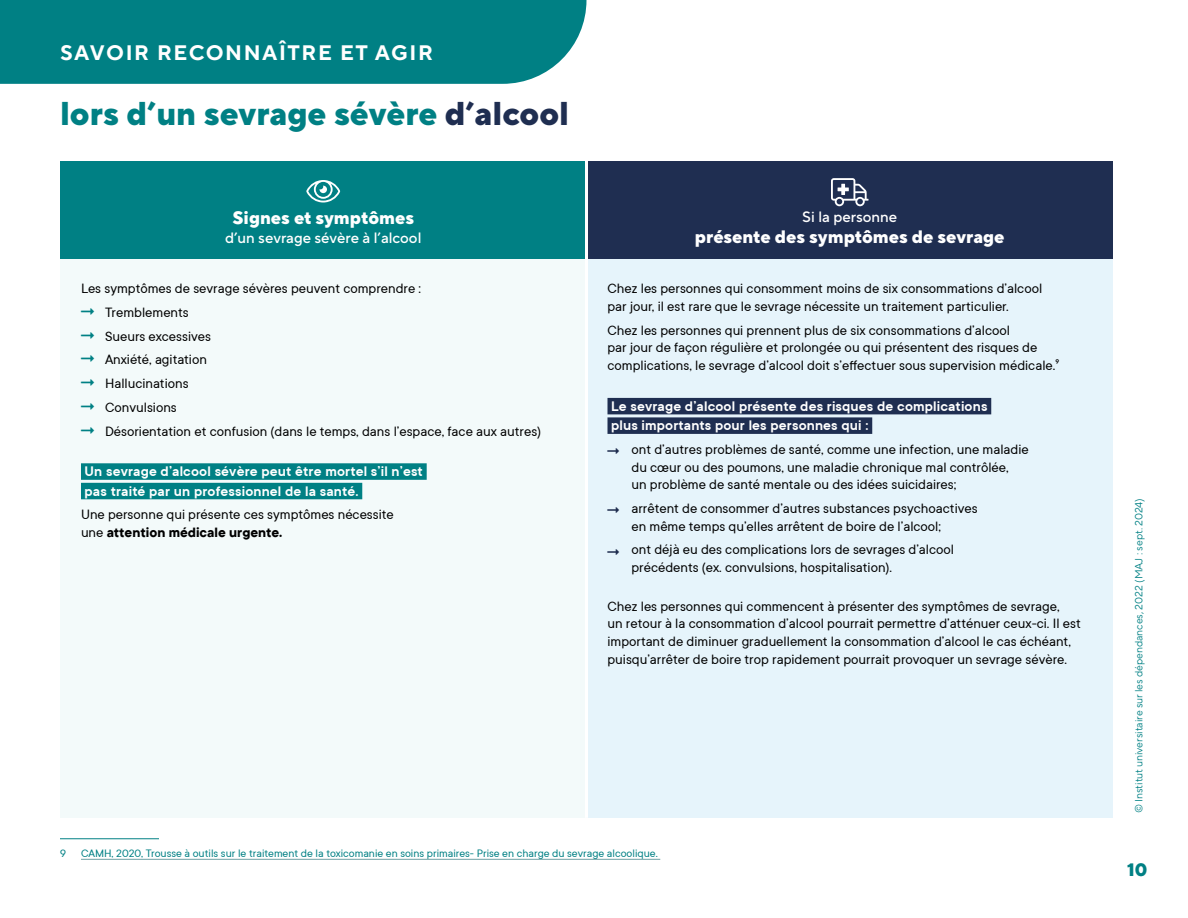
<style>
.page{position:relative;width:1188px;height:918px;background:#fff}
.page>*{position:absolute;margin:0;border:0;box-sizing:border-box;transform-origin:0 0}
.t1{font:800 33px "TT Norms Pro";color:#008084}
.t2{font:700 21px "TT Norms Pro";letter-spacing:.075em;color:#fff}
.t3{font:800 18px "TT Norms Pro";color:#fff}
.t4{font:800 18px "TT Norms Pro";color:#008084}
.t5{font:600 15.3px/19.5px "TT Commons";letter-spacing:.01em;color:#fff}
.t6{font:15px/17.7px "TT Commons";color:#000}
.t7{font:500 15px "TT Norms Pro";color:#fff}
.t8{font:12px "TT Commons";color:#008084}
.t9{font:10.5px "TT Norms Pro";letter-spacing:-.005em;color:#008084}
.s1{color:#1f2e51}
.s2{font-weight:700}
</style>
<div class="page">
<div style="left:0;top:0;width:587px;height:84px;background:#008084"></div>
<div style="left:60px;top:161px;width:526px;height:98px;background:#008084"></div>
<div style="left:586px;top:161px;width:527px;height:98px;background:#1f2e51"></div>
<div style="left:60px;top:259px;width:526px;height:559px;background:#f3fafa"></div>
<div style="left:586px;top:259px;width:527px;height:559px;background:#e6f4fb"></div>
<hr style="left:585px;top:161px;width:3px;height:98px;background:#fff">
<hr style="left:585px;top:259px;width:3px;height:559px;background:#fff">
<svg style="left:306px;top:180px;width:34px;height:23px"></svg>
<svg style="left:831px;top:178px;width:38px;height:28px"></svg>
<div style="left:81px;top:463px;width:346px;height:17px;background:#008084"></div>
<div style="left:81px;top:483px;width:281px;height:16px;background:#008084"></div>
<div style="left:608px;top:398px;width:383px;height:16px;background:#1f2e51"></div>
<div style="left:608px;top:417px;width:264px;height:17px;background:#1f2e51"></div>
<hr style="left:60px;top:838px;width:99px;height:1px;background:#008084">
<hr style="left:81px;top:859px;width:579px;height:1px;background:#6ea1a5">
<h2 class="t2" style="left:60px;top:37px;width:374px">SAVOIR RECONNAÎTRE ET AGIR</h2>
<h1 class="t1" style="left:60px;top:89px;width:511px">lors d’un sevrage sévère <span class="s1">d’alcool</span></h1>
<p class="t3" style="left:232px;top:204px;width:183px">Signes et symptômes</p>
<p class="t7" style="left:225px;top:227px;width:198px">d’un sevrage sévère à l’alcool</p>
<p class="t6" style="left:105px;top:276px;width:438px;line-height:23.7px;text-indent:-24px">Les symptômes de sevrage sévères peuvent comprendre :<br>Tremblements<br>Sueurs excessives<br>Anxiété, agitation<br>Hallucinations<br>Convulsions<br>Désorientation et confusion (dans le temps, dans l’espace, face aux autres)</p>
<p class="t5" style="left:85px;top:461px;width:340px">Un sevrage d’alcool sévère peut être mortel s’il n’est pas traité par un professionnel de la santé.</p>
<p class="t6" style="left:81px;top:505px;width:314px">Une personne qui présente ces symptômes nécessite une <span class="s2">attention médicale urgente.</span></p>
<p class="t7" style="left:802px;top:206px;width:96px">Si la personne</p>
<p class="t3" style="left:695px;top:223px;width:311px">présente des symptômes de sevrage</p>
<p class="t6" style="left:608px;top:279px;width:436px">Chez les personnes qui consomment moins de six consommations d’alcool par jour, il est rare que le sevrage nécessite un traitement particulier.</p>
<p class="t6" style="left:608px;top:321px;width:453px">Chez les personnes qui prennent plus de six consommations d’alcool<br>par jour de façon régulière et prolongée ou qui présentent des risques de complications, le sevrage d’alcool doit s’effectuer sous supervision médicale.⁹</p>
<p class="t5" style="left:611px;top:396px;width:378px">Le sevrage d’alcool présente des risques de complications plus importants pour les personnes qui :</p>
<p class="t6" style="left:632px;top:440px;width:399px">ont d’autres problèmes de santé, comme une infection, une maladie du cœur ou des poumons, une maladie chronique mal contrôlée,<br>un problème de santé mentale ou des idées suicidaires;</p>
<p class="t6" style="left:632px;top:499px;width:348px">arrêtent de consommer d’autres substances psychoactives en même temps qu’elles arrêtent de boire de l’alcool;</p>
<p class="t6" style="left:632px;top:540px;width:324px">ont déjà eu des complications lors de sevrages d’alcool précédents (ex. convulsions, hospitalisation).</p>
<p class="t6" style="left:608px;top:597px;width:475px">Chez les personnes qui commencent à présenter des symptômes de sevrage,<br>un retour à la consommation d’alcool pourrait permettre d’atténuer ceux-ci. Il est important de diminuer graduellement la consommation d’alcool le cas échéant, puisqu’arrêter de boire trop rapidement pourrait provoquer un sevrage sévère.</p>
<p class="t8" style="left:60px;top:846px;width:7px">9</p>
<p class="t8" style="left:81px;top:846px;width:578px">CAMH, 2020, Trousse à outils sur le traitement de la toxicomanie en soins primaires- Prise en charge du sevrage alcoolique.</p>
<p class="t9" style="left:1131px;top:813px;width:317px;rotate:-90deg">© Institut universitaire sur les dépendances, 2022 (MAJ : sept. 2024)</p>
<p class="t4" style="left:1127px;top:856px;width:22px">10</p>
</div>
